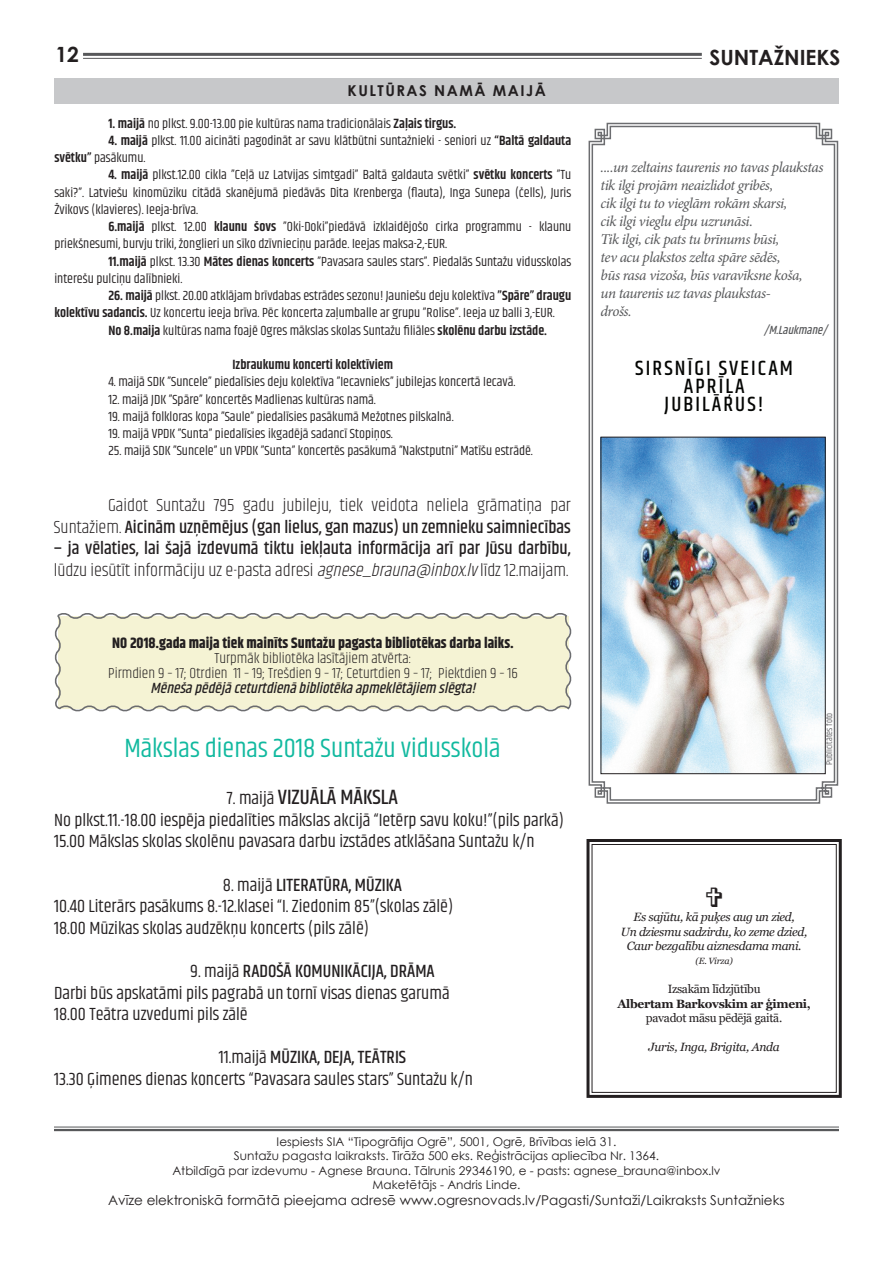
<style>
.page{position:relative;width:893px;height:1263px;background:#fff}
.page>*{position:absolute;margin:0;border:0;box-sizing:border-box;transform-origin:0 0}
.t1{font:27px "Khand";color:#11b99f}
.t2{font:500 21px/18px "Khand";letter-spacing:.1em;color:#040503;text-align:center}
.t3{font:700 21px "Century Gothic";color:#231f20}
.t4{font:500 21px "Khand";color:#231f20}
.t5{font:18px/21.6px "Khand";color:#231f20}
.t6{font:500 18px/21.6px "Khand";color:#231f20}
.t7{font:300 18px/21.6px "Khand";color:#231f20;text-align:right}
.t8{font:italic 15px/18px "Minion Pro";letter-spacing:-.03em;color:#57585a}
.t9{font:300 15px/15px "Khand";color:#231f20;text-align:center}
.t10{font:700 15px "Khand";color:#231f20}
.t11{font:italic 500 15px "Khand";color:#231f20}
.t12{font:700 15px "Century Gothic";letter-spacing:.1em;color:#231f20}
.t13{font:13.5px/17.2px "Khand";color:#231f20}
.t14{font:13.5px "Century Gothic";color:#231f20}
.t15{font:600 13.5px "Khand";color:#231f20}
.t16{font:12px/14.4px "Century Gothic";color:#231f20;text-align:center}
.t17{font:italic 12px/14.4px "Georgia";letter-spacing:-.025em;color:#231f20;text-align:center}
.t18{font:12px "Georgia";letter-spacing:-.025em;color:#231f20}
.t19{font:700 12px "Georgia";letter-spacing:-.025em;color:#231f20}
.t20{font:italic 500 12px "Khand";color:#57585a}
.t21{font:9px "Khand";color:#5f5f62}
.t22{font:italic 9px "Georgia";letter-spacing:-.025em;color:#231f20}
.s1{font-weight:600}
.s2{font-weight:500}
.s3{font-weight:300}
.s4{font-weight:300;font-style:italic}
.s5{font-weight:500;font-size:21px}
.s6{font-weight:400}
</style>
<div class="page">
<hr style="left:83px;top:53px;width:619px;height:3px;background:#57585a">
<hr style="left:83px;top:58px;width:619px;height:1px;background:#57585a">
<hr style="left:54px;top:1127px;width:785px;height:1px;background:#57585a">
<hr style="left:54px;top:1129px;width:785px;height:2px;background:#57585a">
<div style="left:54px;top:78px;width:785px;height:26px;background:#c7c8ca"></div>
<svg style="left:588px;top:122px;width:251px;height:682px"></svg>
<svg style="left:591px;top:125px;width:245px;height:676px"></svg>
<img style="left:603px;top:439px;width:221px;height:333px">
<div style="left:601px;top:437px;width:225px;height:337px;border:1px solid #231f20"></div>
<svg style="left:586px;top:839px;width:256px;height:259px"></svg>
<div style="left:591px;top:844px;width:246px;height:249px;border:1px solid #231f20"></div>
<svg style="left:54px;top:613px;width:518px;height:99px;background:#efedd2"></svg>
<svg style="left:706px;top:887px;width:16px;height:20px"></svg>
<h2 class="t3" style="left:56px;top:39px;width:25px">12</h2>
<h2 class="t3" style="left:709px;top:42px;width:131px">SUNTAŽN IEKS</h2>
<p class="t12" style="left:348px;top:80px;width:200px">KULTŪRAS NAMĀ MAIJĀ</p>
<p class="t13" style="left:108px;top:115px;width:349px"><span class="s1">1. maijā</span> no plkst. 9.00-13.00 pie kultūras nama tradicionālais <span class="s1">Zaļais tirgus.</span></p>
<p class="t13" style="left:54px;top:133px;width:518px;text-indent:54px"><span class="s1">4. maijā</span> plkst. 11.00 aicināti pagodināt ar savu klātbūtni suntažnieki - seniori uz <span class="s1">“Baltā galdauta svētku”</span> pasākumu.</p>
<p class="t13" style="left:54px;top:167px;width:518px;text-align:justify;text-indent:54px"><span class="s1">4. maijā</span> plkst.12.00 cikla ”Ceļā uz Latvijas simtgadi” Baltā galdauta svētki” <span class="s1">svētku koncerts</span> ”Tu saki?”. Latviešu kinomūziku citādā skanējumā piedāvās Dita Krenberga (flauta), Inga Sunepa (čells), Juris Žvikovs (klavieres). Ieeja-brīva.</p>
<p class="t13" style="left:108px;top:219px;width:464px"><span class="s1">6.maijā</span> plkst. 12.00 <span class="s1">klaunu šovs</span> ”Oki-Doki”piedāvā izklaidējošo cirka programmu - klaunu</p>
<p class="t13" style="left:54px;top:236px;width:394px">priekšnesumi, burvju triki, žonglieri un sīko dzīvnieciņu parāde. Ieejas maksa-2,-EUR.</p>
<p class="t13" style="left:108px;top:253px;width:464px"><span class="s1">11.maijā</span> plkst. 13.30 <span class="s1">Mātes dienas koncerts</span> ”Pavasara saules stars”. Piedalās Suntažu vidusskolas</p>
<p class="t13" style="left:54px;top:271px;width:130px">interešu pulciņu dalībnieki.</p>
<p class="t13" style="left:108px;top:288px;width:464px"><span class="s1">26. maijā</span> plkst. 20.00 atklājam brīvdabas estrādes sezonu! Jauniešu deju kolektīva <span class="s1">”Spāre” draugu</span></p>
<p class="t13" style="left:54px;top:305px;width:502px"><span class="s1">kolektīvu sadancis.</span> Uz koncertu ieeja brīva. Pēc koncerta zaļumballe ar grupu ”Rolise”. Ieeja uz balli 3,-EUR.</p>
<p class="t13" style="left:108px;top:322px;width:440px"><span class="s1">No 8.maija</span> kultūras nama foajē Ogres mākslas skolas Suntažu filiāles <span class="s1">skolēnu darbu izstāde.</span></p>
<p class="t15" style="left:233px;top:356px;width:162px">Izbraukumu koncerti kolektīviem</p>
<p class="t13" style="left:108px;top:374px;width:409px">4. maijā SDK ”Suncele” piedalīsies deju kolektīva ”Iecavnieks” jubilejas koncertā Iecavā.</p>
<p class="t13" style="left:108px;top:391px;width:269px">12. maijā JDK ”Spāre” koncertēs Madlienas kultūras namā.</p>
<p class="t13" style="left:108px;top:409px;width:347px">19. maijā folkloras kopa ”Saule” piedalīsies pasākumā Mežotnes pilskalnā.</p>
<p class="t13" style="left:108px;top:426px;width:286px">19. maijā VPDK ”Sunta” piedalīsies ikgadējā sadancī Stopiņos.</p>
<p class="t13" style="left:108px;top:443px;width:426px">25. maijā SDK ”Suncele” un VPDK ”Sunta” koncertēs pasākumā ”Nakstputni” Matīšu estrādē.</p>
<h3 class="t7" style="left:54px;top:495px;width:518px">Gaidot Suntažu 795 gadu jubileju, tiek veidota neliela grāmatiņa par<br>Suntažiem. <span class="s2">Aicinām uzņēmējus (gan lielus, gan mazus) un zemnieku saimniecības</span></h3>
<h3 class="t6" style="left:54px;top:539px;width:518px">– ja vēlaties, lai šajā izdevumā tiktu iekļauta informācija arī par Jūsu darbību, <span class="s3">lūdzu iesūtīt informāciju uz e-pasta adresi</span> <span class="s4">agnese_brauna@inbox.lv</span><span class="s3">līdz 12.maijam.</span></h3>
<p class="t10" style="left:112px;top:632px;width:403px">N0 2018.gada maija tiek mainīts Suntažu pagasta bibliotēkas darba laiks.</p>
<p class="t9" style="left:108px;top:651px;width:411px">Turpmāk bibliotēka lasītājiem atvērta:<br>Pirmdien 9 – 17; Otrdien 11 – 19; Trešdien 9 – 17; Ceturtdien 9 – 17; Piektdien 9 – 16</p>
<p class="t11" style="left:151px;top:678px;width:331px">Mēnešapēdējāceturtdienābibliotēkaapmeklētājiem slēgta!</p>
<h1 class="t1" style="left:124px;top:732px;width:378px">Mākslas dienas 2018 Suntažu vidusskolā</h1>
<h3 class="t5" style="left:227px;top:788px;width:83px">7. maijā <span class="s5">Vizuālā</span></h3>
<h2 class="t4" style="left:340px;top:784px;width:11px">māksla</h2>
<h3 class="t5" style="left:54px;top:810px;width:511px">No plkst.11.-18.00 iespēja piedalīties mākslas akcijā “Ietērp savu koku!”(pils parkā)<br>15.00 Mākslas skolas skolēnu pavasara darbu izstādes atklāšana Suntažu k/n</h3>
<h3 class="t5" style="left:223px;top:875px;width:68px">8. maijā <span class="s2">Literat</span></h3>
<h3 class="t6" style="left:324px;top:875px;width:66px">ūra, mūzika</h3>
<h3 class="t5" style="left:54px;top:896px;width:401px">10.40 Literārs pasākums 8.-12.klasei “I. Ziedonim 85”(skolas zālē)<br>18.00 Mūzikas skolas audzēkņu koncerts (pils zālē)</h3>
<h3 class="t6" style="left:190px;top:961px;width:114px"><span class="s6">9. maijā</span> Radošā komunikācija</h3>
<h3 class="t6" style="left:384px;top:961px;width:25px">, drāma</h3>
<h3 class="t5" style="left:54px;top:983px;width:397px">Darbi būs apskatāmi pils pagrabā un tornī visas dienas garumā<br>18.00 Teātra uzvedumi pils zālē</h3>
<h3 class="t5" style="left:54px;top:1048px;width:420px;text-indent:165px">11.maijā <span class="s2">Mūzika, deja, teātris<br></span>13.30 Ģimenes dienas koncerts “Pavasara saules stars” Suntažu k/n</h3>
<p class="t8" style="left:601px;top:158px;width:225px">....un zeltains taurenis no tavas plaukstas tik ilgi projām neaizlidot gribēs,<br>cik ilgi tu to vieglām rokām skarsi,<br>cik ilgi vieglu elpu uzrunāsi.<br>Tik ilgi, cik pats tu brīnums būsi,<br>tev acu plakstos zelta spāre sēdēs,<br>būs rasa vizoša, būs varavīksne koša,<br>un taurenis uz tavas plaukstas-<br>drošs.</p>
<p class="t20" style="left:764px;top:323px;width:68px">/M.Laukmane/</p>
<h2 class="t2" style="left:635px;top:361px;width:159px">SIRSNĪGI SVEICAM<br>APRĪĻA<br>JUBILĀRUS!</h2>
<p class="t21" style="left:824px;top:765px;width:53px;rotate:-90deg">Publicitātes foto</p>
<p class="t17" style="left:621px;top:910px;width:188px">Es sajūtu, kā puķes aug un zied,<br>Un dziesmu sadzirdu, ko zeme dzied,<br>Caur bezgalību aiznesdama mani.</p>
<p class="t22" style="left:696px;top:956px;width:39px">(E. Virza)</p>
<p class="t18" style="left:668px;top:982px;width:94px">Izsakām līdzjūtību</p>
<p class="t19" style="left:617px;top:996px;width:195px">Albertam Barkovskim ar ģimeni,</p>
<p class="t18" style="left:646px;top:1011px;width:138px">pavadot māsu pēdējā gaitā.</p>
<p class="t17" style="left:649px;top:1039px;width:133px">Juris, Inga, Brigita, Anda</p>
<p class="t16" style="left:172px;top:1134px;width:550px">Iespiests SIA “Tipogrāfija Ogrē”, 5001, Ogrē, Brīvības ielā 31.<br>Suntažu pagasta laikraksts. Tirāža 500 eks. Reģistrācijas apliecība Nr. 1364.<br>Atbildīgā par izdevumu - Agnese Brauna. Tālrunis 29346190, e - pasts: agnese_brauna@inbox.lv Maketētājs - Andris Linde.</p>
<p class="t14" style="left:108px;top:1191px;width:678px">Avīze elektroniskā formātā pieejama adresē www.ogresnovads.lv/Pagasti/Suntaži/Laikraksts Suntažnieks</p>
</div>
